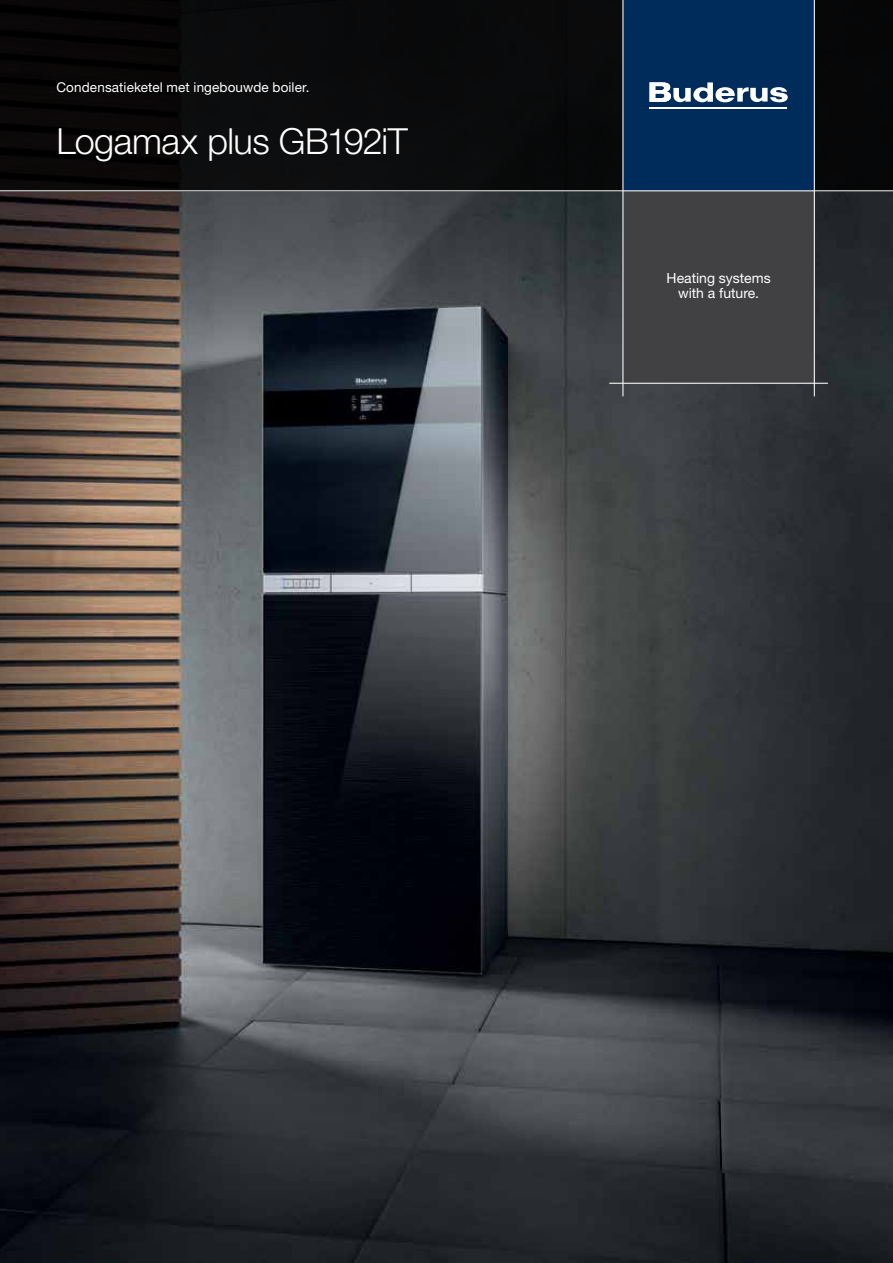
<style>
.page{position:relative;width:893px;height:1263px;background:#fff}
.page>*{position:absolute;margin:0;border:0;box-sizing:border-box;transform-origin:0 0}
.t1{font:300 36px "Helvetica Neue LT Pro";letter-spacing:-.015em;color:#fff}
.t2{font:13.95px/15px "Helvetica Neue LT Pro";color:#fff;text-align:center}
.t3{font:13.5px "Helvetica Neue LT Pro";letter-spacing:.01em;color:#fff}
</style>
<div class="page">
<img style="left:0;top:191px;width:893px;height:1072px">
<div style="left:0;top:0;width:893px;height:191px;background:#0a0a0b"></div>
<div style="left:623px;top:0;width:191px;height:191px;background:#002c5b"></div>
<hr style="left:650px;top:107px;width:137px;height:2px;background:#fff">
<svg style="left:649px;top:82px;width:139px;height:20px"></svg>
<div style="left:623px;top:191px;width:191px;height:192px;background:#414042"></div>
<hr style="left:622px;top:0;width:1px;height:396px;background:#fff">
<hr style="left:814px;top:0;width:1px;height:396px;background:#fff">
<hr style="left:0;top:190px;width:893px;height:1px;background:#fff">
<hr style="left:609px;top:383px;width:219px;height:1px;background:#fff">
<p class="t3" style="left:56px;top:79px;width:255px">Condensatieketel met ingebouwde boiler.</p>
<h1 class="t1" style="left:56px;top:119px;width:353px">Logamax plus GB192iT</h1>
<p class="t2" style="left:667px;top:270px;width:105px">Heating systems with a future.</p>
</div>
